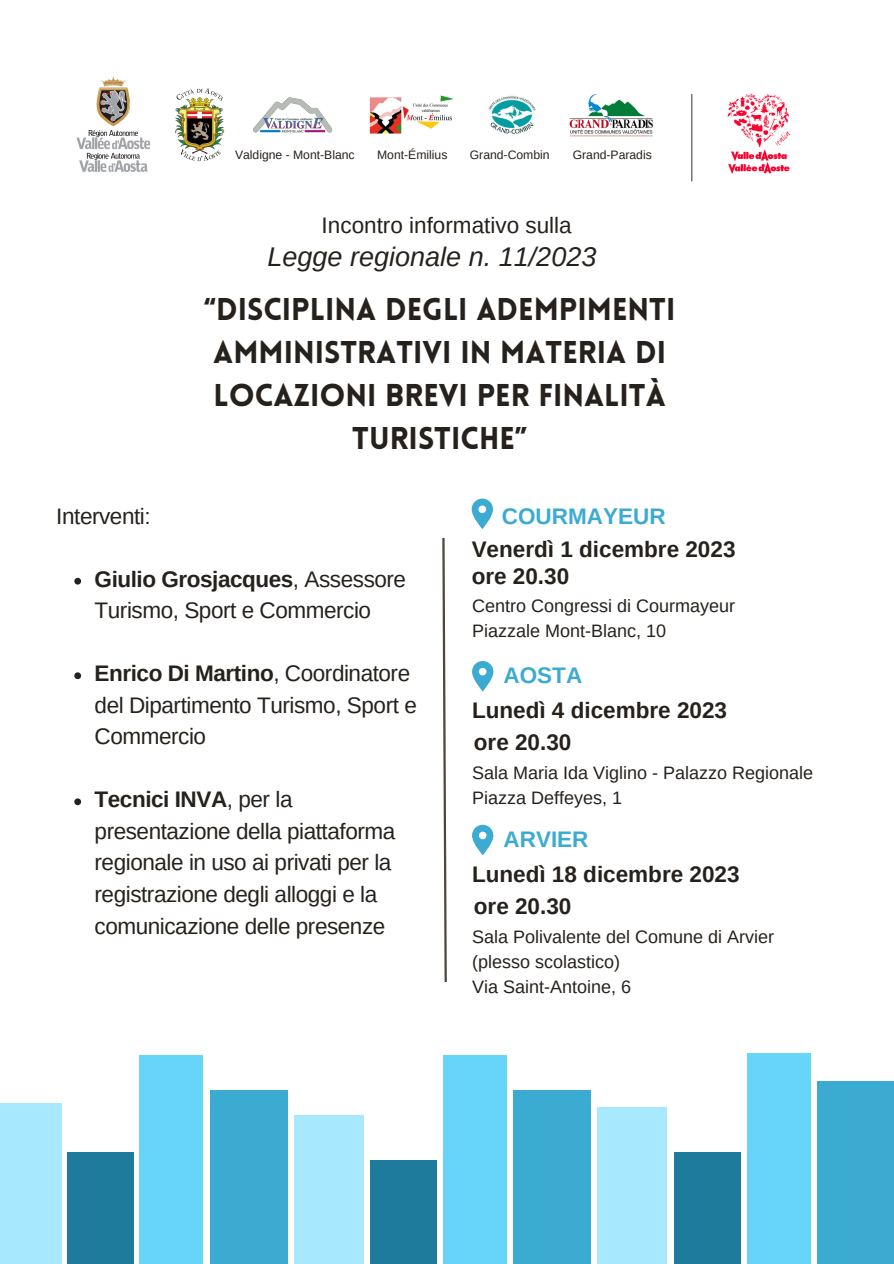
<style>
.page{position:relative;width:894px;height:1264px;background:#fff}
.page>*{position:absolute;margin:0;border:0;box-sizing:border-box;transform-origin:0 0}
.t1{font:900 30.75px/43px "Lovelo";color:#26211c;text-align:center}
.t2{font:italic 27px "Arimo";color:#26211c}
.t3{font:22.5px/31.5px "Arimo";letter-spacing:-.02em;color:#26211c}
.t4{font:700 22.5px "Arimo";color:#26211c}
.t5{font:22.5px "Arimo";color:#26211c}
.t6{font:700 22.5px "Arimo";color:#3cabd2}
.t7{font:18px "Arimo";color:#26211c}
.t8{font:12.15px "Arimo";color:#26211c}
.s1{font-weight:700}
</style>
<div class="page">
<div style="left:0;top:1103px;width:61px;height:160px;background:#a8e9ff"></div>
<div style="left:66px;top:1151px;width:67px;height:112px;background:#1f7b9b"></div>
<div style="left:140px;top:1055px;width:63px;height:208px;background:#67d4fa"></div>
<div style="left:210px;top:1089px;width:77px;height:174px;background:#3cabd2"></div>
<div style="left:294px;top:1115px;width:69px;height:148px;background:#a8e9ff"></div>
<div style="left:370px;top:1160px;width:67px;height:103px;background:#1f7b9b"></div>
<div style="left:443px;top:1055px;width:63px;height:208px;background:#67d4fa"></div>
<div style="left:513px;top:1089px;width:78px;height:174px;background:#3cabd2"></div>
<div style="left:597px;top:1107px;width:69px;height:156px;background:#a8e9ff"></div>
<div style="left:673px;top:1151px;width:67px;height:112px;background:#1f7b9b"></div>
<div style="left:747px;top:1053px;width:63px;height:210px;background:#67d4fa"></div>
<div style="left:817px;top:1081px;width:76px;height:182px;background:#3cabd2"></div>
<svg style="left:471px;top:498px;width:22px;height:31px"></svg>
<svg style="left:442px;top:538px;width:5px;height:444px"></svg>
<img style="left:727px;top:93px;width:64px;height:81px">
<img style="left:76px;top:76px;width:75px;height:96px">
<hr style="left:691px;top:94px;width:1px;height:87px;background:#4d463f">
<svg style="left:472px;top:661px;width:21px;height:30px"></svg>
<svg style="left:472px;top:824px;width:21px;height:31px"></svg>
<img style="left:175px;top:88px;width:50px;height:74px">
<img style="left:569px;top:94px;width:84px;height:43px">
<img style="left:253px;top:97px;width:80px;height:36px">
<img style="left:369px;top:95px;width:85px;height:39px">
<img style="left:488px;top:96px;width:48px;height:38px">
<svg style="left:74px;top:578px;width:7px;height:6px"></svg>
<svg style="left:74px;top:672px;width:7px;height:7px"></svg>
<svg style="left:74px;top:798px;width:7px;height:7px"></svg>
<p class="t8" style="left:235px;top:148px;width:121px">Valdigne - Mont-Blanc</p>
<p class="t8" style="left:377px;top:148px;width:72px">Mont-Émilius</p>
<p class="t8" style="left:572px;top:148px;width:81px">Grand-Paradis</p>
<p class="t8" style="left:469px;top:148px;width:81px">Grand-Combin</p>
<p class="t5" style="left:321px;top:213px;width:251px">Incontro informativo sulla</p>
<p class="t2" style="left:267px;top:241px;width:330px">Legge regionale n. 11/2023</p>
<p class="t3" style="left:56px;top:500px;width:96px">Interventi:</p>
<p class="t1" style="left:204px;top:290px;width:473px">“DISCIPLINA DEGLI ADEMPIMENTI<br>AMMINISTRATIVI IN MATERIA DI<br>LOCAZIONI BREVI PER FINALITÀ<br>TURISTICHE”</p>
<p class="t6" style="left:501px;top:503px;width:165px">COURMAYEUR</p>
<p class="t4" style="left:471px;top:536px;width:265px">Venerdì 1 dicembre 2023</p>
<p class="t3" style="left:95px;top:563px;width:313px"><span class="s1">Giulio Grosjacques</span>, Assessore<br>Turismo, Sport e Commercio</p>
<p class="t3" style="left:95px;top:657px;width:323px"><span class="s1">Enrico Di Martino</span>, Coordinatore del Dipartimento Turismo, Sport e<br>Commercio</p>
<p class="t3" style="left:95px;top:783px;width:302px"><span class="s1">Tecnici INVA</span>, per la presentazione della piattaforma regionale in uso ai privati per la registrazione degli alloggi e la comunicazione delle presenze</p>
<p class="t4" style="left:471px;top:563px;width:99px">ore 20.30</p>
<p class="t7" style="left:472px;top:595px;width:264px">Centro Congressi di Courmayeur</p>
<p class="t7" style="left:472px;top:620px;width:195px">Piazzale Mont-Blanc, 10</p>
<p class="t6" style="left:503px;top:662px;width:80px">AOSTA</p>
<p class="t4" style="left:472px;top:697px;width:256px">Lunedì 4 dicembre 2023</p>
<p class="t4" style="left:473px;top:729px;width:99px">ore 20.30</p>
<p class="t7" style="left:472px;top:763px;width:342px">Sala Maria Ida Viglino - Palazzo Regionale</p>
<p class="t7" style="left:472px;top:787px;width:151px">Piazza Deffeyes, 1</p>
<p class="t6" style="left:503px;top:826px;width:86px">ARVIER</p>
<p class="t4" style="left:472px;top:861px;width:269px">Lunedì 18 dicembre 2023</p>
<p class="t4" style="left:473px;top:893px;width:99px">ore 20.30</p>
<p class="t7" style="left:472px;top:926px;width:303px">Sala Polivalente del Comune di Arvier</p>
<p class="t7" style="left:472px;top:951px;width:149px">(plesso scolastico)</p>
<p class="t7" style="left:472px;top:976px;width:160px">Via Saint-Antoine, 6</p>
</div>
